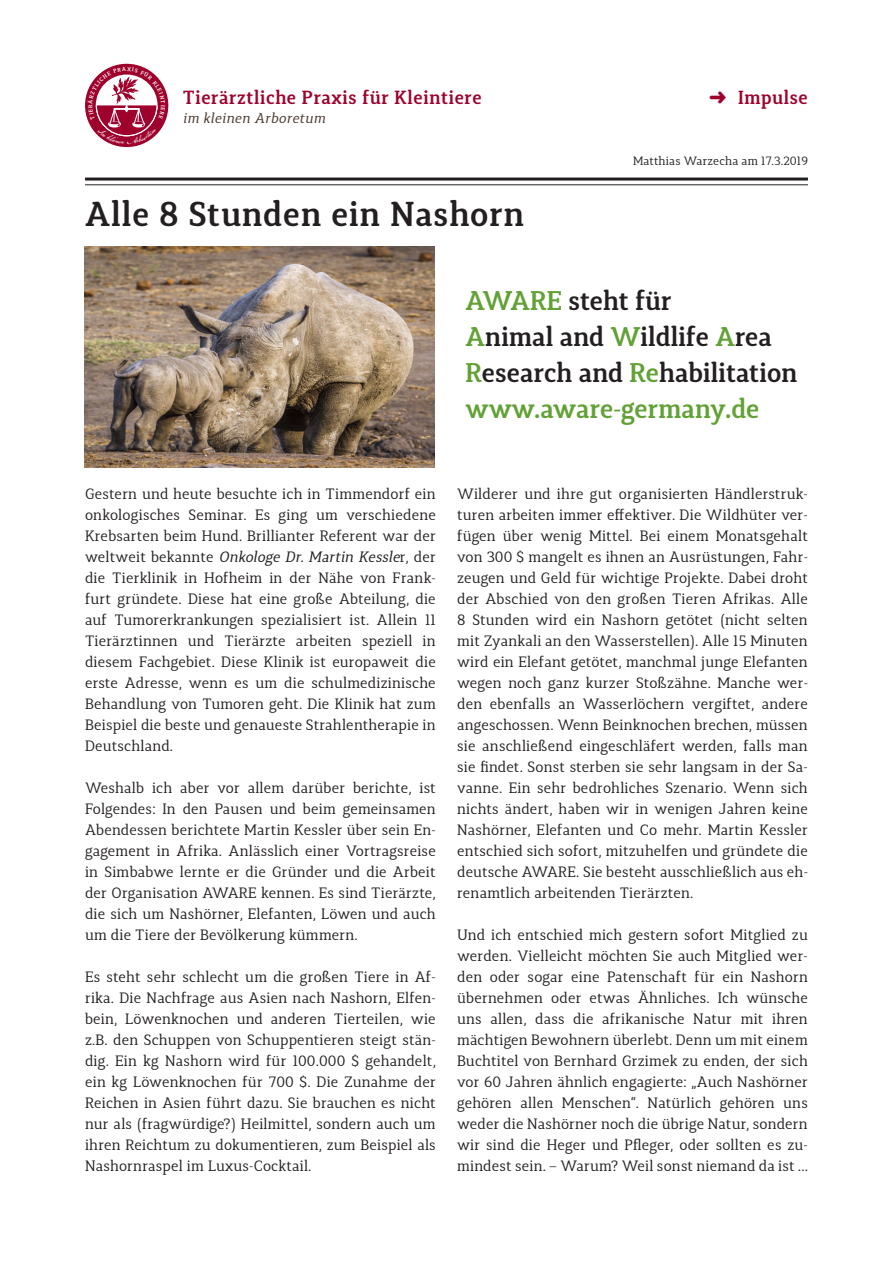
<style>
.page{position:relative;width:893px;height:1263px;background:#fff}
.page>*{position:absolute;margin:0;border:0;box-sizing:border-box;transform-origin:0 0}
.t1{font:600 34.5px "Synerga Pro";letter-spacing:.025em;color:#231f20}
.t2{font:600 27px/36px "Synerga Pro";color:#231f20}
.t3{font:600 19.05px "Synerga Pro";letter-spacing:.03em;color:#9e022c}
.t4{font:15px/21px "Synerga Pro";letter-spacing:.01em;color:#231f20;text-align:justify}
.t5{font:italic 14.1px "Synerga Pro";letter-spacing:.03em;color:#4b372e}
.t6{font:12px "Synerga Pro";letter-spacing:.01em;color:#231f20}
.s1{color:#62a135}
.s2{font-style:italic}
</style>
<div class="page">
<div style="left:85px;top:64px;width:83px;height:83px;background:#9e022c;border-radius:50%"></div>
<hr style="left:85px;top:178px;width:723px;height:3px;background:#231f20">
<hr style="left:85px;top:184px;width:723px;height:1px;background:#231f20">
<img style="left:85px;top:247px;width:350px;height:220px">
<svg style="left:88px;top:67px;width:77px;height:77px"></svg>
<p class="t3" style="left:183px;top:85px;width:300px">Tierärztliche Praxis für Kleintiere</p>
<p class="t5" style="left:183px;top:109px;width:144px">im kleinen Arboretum</p>
<h1 class="t1" style="left:85px;top:191px;width:441px">Alle 8 Stunden ein Nashorn</h1>
<p class="t3" style="left:709px;top:85px;width:100px">➜ Impulse</p>
<p class="t6" style="left:633px;top:153px;width:176px">Matthias Warzecha am 17.3.2019</p>
<h2 class="t2" style="left:466px;top:282px;width:333px"><span class="s1">AWARE</span> steht für<br><span class="s1">A</span>nimal and <span class="s1">W</span>ildlife <span class="s1">A</span>rea<br><span class="s1">R</span>esearch and <span class="s1">Re</span>habilitation <span class="s1">www.aware-germany.de</span></h2>
<p class="t4" style="left:85px;top:483px;width:352px">Gestern und heute besuchte ich in Timmendorf ein onkologisches Seminar. Es ging um verschiedene Krebsarten beim Hund. Brillianter Referent war der weltweit bekannte <span class="s2">Onkologe Dr. Martin Kessle</span>r, der die Tierklinik in Hofheim in der Nähe von Frank&shy;furt gründete. Diese hat eine große Abteilung, die auf Tumorerkrankungen spezialisiert ist. Allein 11<br>Tierärztinnen und Tierärzte arbeiten speziell in diesem Fachgebiet. Diese Klinik ist europaweit die erste Adresse, wenn es um die schulmedizinische Behandlung von Tumoren geht. Die Klinik hat zum Beispiel die beste und genaueste Strahlentherapie in Deutschland.</p>
<p class="t4" style="left:85px;top:777px;width:352px">Weshalb ich aber vor allem darüber berichte, ist Folgendes: In den Pausen und beim gemeinsamen Abendessen berichtete Martin Kessler über sein En&shy;gagement in Afrika. Anlässlich einer Vortragsreise in Simbabwe lernte er die Gründer und die Arbeit der Organisation AWARE kennen. Es sind Tierärzte, die sich um Nashörner, Elefanten, Löwen und auch um die Tiere der Bevölkerung kümmern.</p>
<p class="t4" style="left:85px;top:966px;width:352px">Es steht sehr schlecht um die großen Tiere in Af&shy;rika. Die Nachfrage aus Asien nach Nashorn, Elfen&shy;bein, Löwenknochen und anderen Tierteilen, wie z.B. den Schuppen von Schuppentieren steigt stän&shy;dig. Ein kg Nashorn wird für 100.000 $ gehandelt, ein kg Löwenknochen für 700 $. Die Zunahme der Reichen in Asien führt dazu. Sie brauchen es nicht nur als (fragwürdige?) Heilmittel, sondern auch um ihren Reichtum zu dokumentieren, zum Beispiel als Nashornraspel im Luxus-Cocktail.</p>
<p class="t4" style="left:457px;top:483px;width:352px">Wilderer und ihre gut organisierten Händlerstruk&shy;turen arbeiten immer effektiver. Die Wildhüter ver&shy;fügen über wenig Mittel. Bei einem Monatsgehalt von 300 $ mangelt es ihnen an Ausrüstungen, Fahr&shy;zeugen und Geld für wichtige Projekte. Dabei droht der Abschied von den großen Tieren Afrikas. Alle 8 Stunden wird ein Nashorn getötet (nicht selten mit Zyankali an den Wasserstellen). Alle 15 Minuten wird ein Elefant getötet, manchmal junge Elefanten wegen noch ganz kurzer Stoßzähne. Manche wer&shy;den ebenfalls an Wasserlöchern vergiftet, andere angeschossen. Wenn Beinknochen brechen, müssen sie anschließend eingeschläfert werden, falls man sie findet. Sonst sterben sie sehr langsam in der Sa&shy;vanne. Ein sehr bedrohliches Szenario. Wenn sich nichts ändert, haben wir in wenigen Jahren keine Nashörner, Elefanten und Co mehr. Martin Kessler entschied sich sofort, mitzuhelfen und gründete die deutsche AWARE. Sie besteht ausschließlich aus eh&shy;renamtlich arbeitenden Tierärzten.</p>
<p class="t4" style="left:457px;top:924px;width:352px">Und ich entschied mich gestern sofort Mitglied zu werden. Vielleicht möchten Sie auch Mitglied wer&shy;den oder sogar eine Patenschaft für ein Nashorn übernehmen oder etwas Ähnliches. Ich wünsche uns allen, dass die afrikanische Natur mit ihren mächtigen Bewohnern überlebt. Denn um mit einem Buchtitel von Bernhard Grzimek zu enden, der sich vor 60 Jahren ähnlich engagierte: „Auch Nashörner gehören allen Menschen“. Natürlich gehören uns weder die Nashörner noch die übrige Natur, sondern wir sind die Heger und Pfleger, oder sollten es zu&shy;mindest sein. – Warum? Weil sonst niemand da ist ...</p>
</div>
